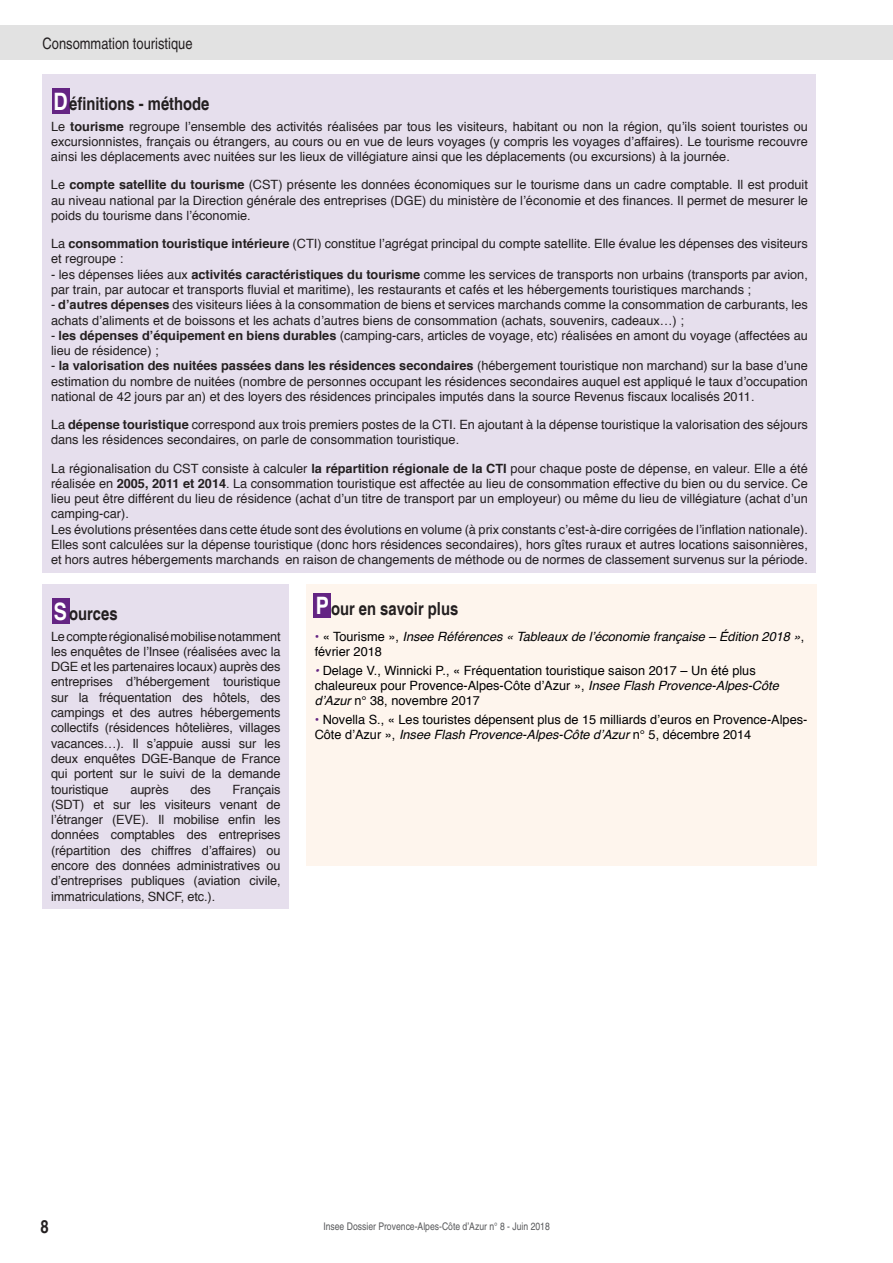
<style>
.page{position:relative;width:893px;height:1263px;background:#fff}
.page>*{position:absolute;margin:0;border:0;box-sizing:border-box;transform-origin:0 0}
.t1{font:700 condensed 18px "Helvetica";color:#231f20}
.t2{font:condensed 15.75px "Helvetica";color:#231f20}
.t3{font:12.75px/15.3px "Helvetica";color:#231f20}
.t4{font:12.75px/15px "Helvetica";color:#000001}
.t5{font:italic 12.75px/15px "Helvetica";color:#000001}
.t6{font:condensed 10.5px "Helvetica";color:#57585a}
.s1{font-size:24px;color:#fff}
.s2{font-weight:700}
.s3{font-style:normal;color:#642483}
.s4{font-style:normal}
.s5{font-style:italic;color:#642483}
.s6{font-style:italic}
.s7{color:#642483}
</style>
<div class="page">
<div style="left:306px;top:584px;width:510px;height:281px;background:#fef5ed"></div>
<div style="left:314px;top:593px;width:17px;height:25px;background:#642483"></div>
<div style="left:43px;top:74px;width:773px;height:499px;background:#e6dfed"></div>
<div style="left:52px;top:89px;width:17px;height:25px;background:#642483"></div>
<div style="left:43px;top:584px;width:246px;height:325px;background:#e6dfed"></div>
<div style="left:52px;top:599px;width:17px;height:25px;background:#642483"></div>
<div style="left:0;top:26px;width:893px;height:34px;background:#e2e2e2"></div>
<p class="t2" style="left:43px;top:34px;width:152px">Consommation touristique</p>
<h1 class="t1" style="left:53px;top:93px;width:157px"><span class="s1">D</span>éfinitions - méthode</h1>
<p class="t3" style="left:51px;top:119px;width:758px;text-align:justify">Le <span class="s2">tourisme</span> regroupe l’ensemble des activités réalisées par tous les visiteurs, habitant ou non la région, qu’ils soient touristes ou excursionnistes, français ou étrangers, au cours ou en vue de leurs voyages (y compris les voyages d’affaires). Le tourisme recouvre ainsi les déplacements avec nuitées sur les lieux de villégiature ainsi que les déplacements (ou excursions) à la journée.</p>
<p class="t3" style="left:51px;top:178px;width:758px;text-align:justify">Le <span class="s2">compte satellite du tourisme</span> (CST) présente les données économiques sur le tourisme dans un cadre comptable. Il est produit au niveau national par la Direction générale des entreprises (DGE) du ministère de l’économie et des finances. Il permet de mesurer le poids du tourisme dans l’économie.</p>
<p class="t3" style="left:51px;top:236px;width:758px">La <span class="s2">consommation touristique intérieure</span> (CTI) constitue l’agrégat principal du compte satellite. Elle évalue les dépenses des visiteurs et regroupe :</p>
<p class="t3" style="left:51px;top:267px;width:758px">- les dépenses liées aux <span class="s2">activités caractéristiques du tourisme</span> comme les services de transports non urbains (transports par avion, par train, par autocar et transports fluvial et maritime), les restaurants et cafés et les hébergements touristiques marchands ;</p>
<p class="t3" style="left:51px;top:298px;width:758px">- <span class="s2">d’autres dépenses</span> des visiteurs liées à la consommation de biens et services marchands comme la consommation de carburants, les achats d’aliments et de boissons et les achats d’autres biens de consommation (achats, souvenirs, cadeaux…) ;</p>
<p class="t3" style="left:51px;top:328px;width:758px">- <span class="s2">les dépenses d’équipement en biens durables</span> (camping-cars, articles de voyage, etc) réalisées en amont du voyage (affectées au lieu de résidence) ;</p>
<p class="t3" style="left:51px;top:359px;width:758px;text-align:justify">- <span class="s2">la valorisation des nuitées passées dans les résidences secondaires</span> (hébergement touristique non marchand) sur la base d’une estimation du nombre de nuitées (nombre de personnes occupant les résidences secondaires auquel est appliqué le taux d’occupation national de 42 jours par an) et des loyers des résidences principales imputés dans la source Revenus fiscaux localisés 2011.</p>
<p class="t3" style="left:51px;top:417px;width:758px">La <span class="s2">dépense touristique</span> correspond aux trois premiers postes de la CTI. En ajoutant à la dépense touristique la valorisation des séjours dans les résidences secondaires, on parle de consommation touristique.</p>
<p class="t3" style="left:51px;top:461px;width:758px">La régionalisation du CST consiste à calculer <span class="s2">la répartition régionale de la CTI</span> pour chaque poste de dépense, en valeur. Elle a été réalisée en <span class="s2">2005, 2011 et 2014</span>. La consommation touristique est affectée au lieu de consommation effective du bien ou du service. Ce lieu peut être différent du lieu de résidence (achat d’un titre de transport par un employeur) ou même du lieu de villégiature (achat d’un camping-car).<br>Les évolutions présentées dans cette étude sont des évolutions en volume (à prix constants c’est-à-dire corrigées de l’inflation nationale).<br>Elles sont calculées sur la dépense touristique (donc hors résidences secondaires), hors gîtes ruraux et autres locations saisonnières, et hors autres hébergements marchands en raison de changements de méthode ou de normes de classement survenus sur la période.</p>
<h1 class="t1" style="left:54px;top:603px;width:65px"><span class="s1">S</span>ources</h1>
<p class="t3" style="left:51px;top:629px;width:231px;text-align:justify">Le compte régionalisé mobilise notamment les enquêtes de l’Insee (réalisées avec la DGE et les partenaires locaux) auprès des entreprises d’hébergement touristique sur la fréquentation des hôtels, des campings et des autres hébergements collectifs (résidences hôtelières, villages vacances…). Il s’appuie aussi sur les deux enquêtes DGE-Banque de France qui portent sur le suivi de la demande touristique</p>
<p class="t3" style="left:130px;top:782px;width:40px">auprès</p>
<p class="t3" style="left:191px;top:782px;width:22px">des</p>
<p class="t3" style="left:51px;top:782px;width:231px;text-align:justify;text-indent:182px">Français (SDT) et sur les visiteurs venant de l’étranger (EVE). Il mobilise enfin les données comptables des entreprises (répartition des chiffres d’affaires) ou encore des données administratives ou d’entreprises publiques (aviation civile, immatriculations, SNCF, etc.).</p>
<h1 class="t1" style="left:316px;top:598px;width:144px"><span class="s1">P</span>our en savoir plus</h1>
<p class="t5" style="left:315px;top:629px;width:491px"><span class="s3">•</span> <span class="s4">« Tourisme »,</span> Insee Références « Tableaux de l’économie française – Édition 2018 »<span class="s4">, février 2018</span></p>
<p class="t4" style="left:315px;top:663px;width:466px"><span class="s5">•</span> Delage V., Winnicki P., « Fréquentation touristique saison 2017 – Un été plus chaleureux pour Provence-Alpes-Côte d’Azur », <span class="s6">Insee Flash Provence-Alpes-Côte d’Azur</span> n° 38, novembre 2017</p>
<p class="t4" style="left:315px;top:712px;width:494px"><span class="s7">•</span> Novella S., « Les touristes dépensent plus de 15 milliards d’euros en Provence-Alpes-<br>Côte d’Azur », <span class="s6">Insee Flash Provence-Alpes-Côte d’Azur</span> n° 5, décembre 2014</p>
<h1 class="t1" style="left:41px;top:1216px;width:10px">8</h1>
<p class="t6" style="left:323px;top:1221px;width:228px">Insee Dossier Provence-Alpes-Côte d’Azur n° 8 - Juin 2018</p>
</div>
